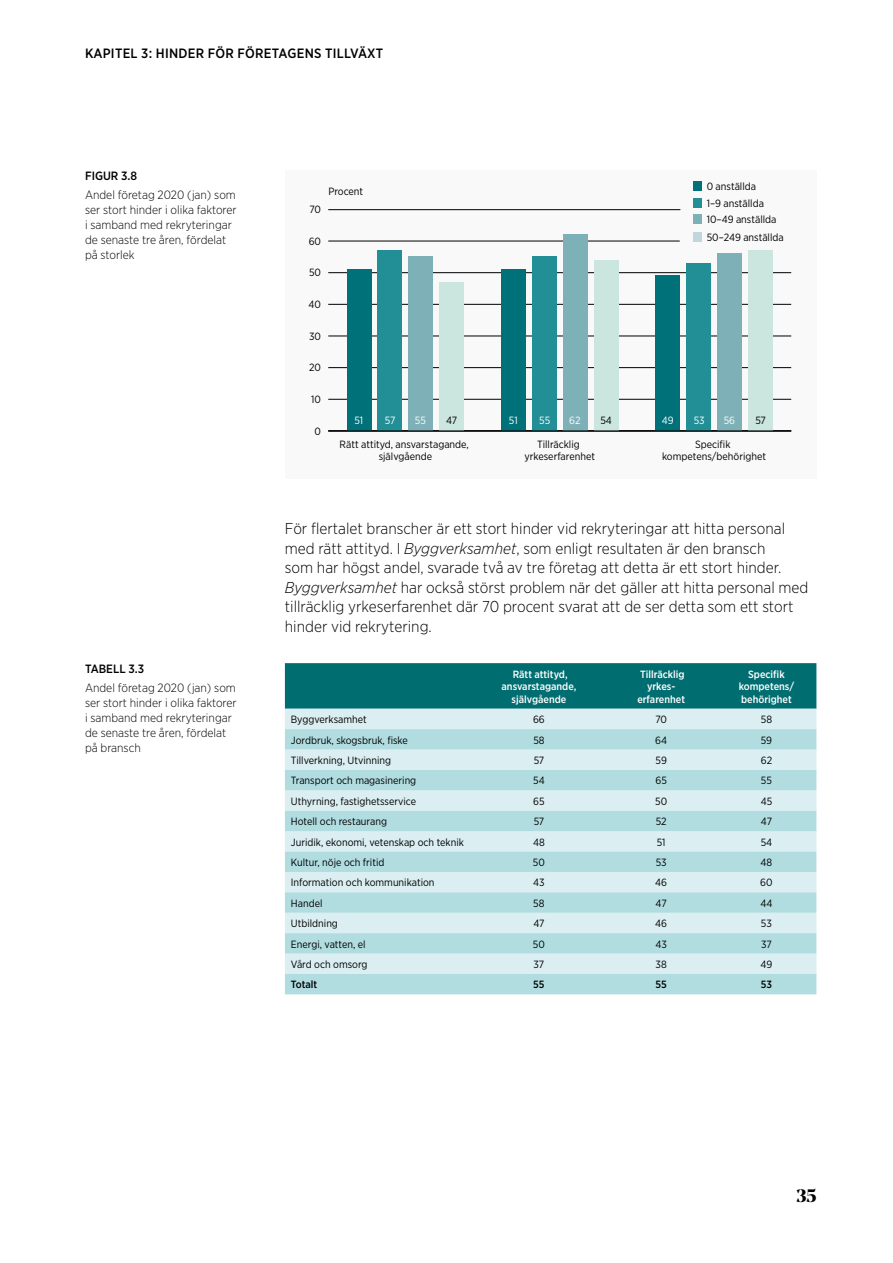
<style>
.page{position:relative;width:893px;height:1263px;background:#fff}
.page>*{position:absolute;margin:0;border:0;box-sizing:border-box;transform-origin:0 0}
.t1{font:700 18px "Noe Display";color:#000}
.t2{font:300 15.75px/19.5px "Gotham Narrow";color:#000}
.t3{font:500 13.5px "Gotham Narrow";letter-spacing:.02em;color:#000}
.Ruttext{font:300 12px/15px "Gotham Narrow";color:#000}
.Figurrubrik{font:500 12px "Gotham Narrow";color:#000}
.Tabelltext{font:10.5px/12px "Gotham Narrow";color:#000;text-align:center}
.Tabelltext-2{font:500 10.5px/12.6px "Gotham Narrow";color:#fff;text-align:center}
.t4{font:10.5px "Gotham Narrow";letter-spacing:-.005em;color:#fff}
.Tabelltext-3{font:500 10.5px "Gotham Narrow";color:#000}
.s1{font-style:italic}
</style>
<div class="page">
<div style="left:285px;top:170px;width:531px;height:309px;background:#f9f9f9"></div>
<hr style="left:328px;top:399px;width:463px;height:1px;background:#000">
<hr style="left:328px;top:367px;width:463px;height:1px;background:#000">
<hr style="left:328px;top:336px;width:463px;height:1px;background:#000">
<hr style="left:328px;top:304px;width:463px;height:1px;background:#000">
<hr style="left:328px;top:272px;width:463px;height:1px;background:#000">
<hr style="left:328px;top:241px;width:352px;height:1px;background:#000">
<div style="left:439px;top:282px;width:25px;height:149px;background:#cbe6df"></div>
<div style="left:594px;top:260px;width:24px;height:171px;background:#cbe6df"></div>
<div style="left:748px;top:250px;width:25px;height:181px;background:#cbe6df"></div>
<div style="left:408px;top:257px;width:25px;height:174px;background:#7db0b7"></div>
<div style="left:563px;top:235px;width:24px;height:196px;background:#7db0b7"></div>
<div style="left:717px;top:254px;width:25px;height:177px;background:#7db0b7"></div>
<div style="left:378px;top:250px;width:24px;height:181px;background:#228e96"></div>
<div style="left:532px;top:257px;width:25px;height:174px;background:#228e96"></div>
<div style="left:686px;top:263px;width:25px;height:168px;background:#228e96"></div>
<div style="left:347px;top:269px;width:24px;height:162px;background:#007179"></div>
<div style="left:501px;top:269px;width:25px;height:162px;background:#007179"></div>
<div style="left:655px;top:276px;width:25px;height:155px;background:#007179"></div>
<div style="left:693px;top:182px;width:9px;height:9px;background:#007179"></div>
<div style="left:693px;top:198px;width:9px;height:9px;background:#228e96"></div>
<div style="left:693px;top:214px;width:9px;height:9px;background:#7db0b7"></div>
<div style="left:693px;top:232px;width:9px;height:9px;background:#c0d7db"></div>
<hr style="left:328px;top:430px;width:463px;height:1px;background:#000">
<hr style="left:328px;top:209px;width:352px;height:1px;background:#000">
<div style="left:285px;top:663px;width:531px;height:46px;background:#006d71"></div>
<div style="left:285px;top:709px;width:531px;height:20px;background:#dbeef1"></div>
<svg style="left:285px;top:729px;width:531px;height:265px;background:#c4e4e8"></svg>
<p class="t3" style="left:85px;top:44px;width:300px">KAPITEL 3: HINDER FÖR FÖRETAGENS TILLVÄXT</p>
<p class="Figurrubrik" style="left:85px;top:168px;width:54px">FIGUR 3.8</p>
<p class="Ruttext" style="left:85px;top:187px;width:153px">Andel företag 2020 (jan) som ser stort hinder i olika faktorer i samband med rekryteringar de senaste tre åren, fördelat på storlek</p>
<p class="Tabelltext" style="left:309px;top:203px;width:13px">70</p>
<p class="Tabelltext" style="left:328px;top:185px;width:36px">Procent</p>
<p class="Tabelltext" style="left:309px;top:235px;width:14px">60</p>
<p class="Tabelltext" style="left:309px;top:266px;width:14px">50</p>
<p class="Tabelltext" style="left:308px;top:298px;width:14px">40</p>
<p class="Tabelltext" style="left:309px;top:330px;width:13px">30</p>
<p class="Tabelltext" style="left:309px;top:361px;width:13px">20</p>
<p class="Tabelltext" style="left:311px;top:393px;width:11px">10</p>
<p class="Tabelltext" style="left:707px;top:178px;width:71px;line-height:16.4px;text-align:left">0 anställda<br>1–9 anställda<br>10–49 anställda</p>
<p class="Tabelltext" style="left:707px;top:231px;width:79px">50–249 anställda</p>
<p class="Tabelltext" style="left:315px;top:425px;width:8px">0</p>
<p class="t4" style="left:354px;top:414px;width:10px">51</p>
<p class="t4" style="left:385px;top:414px;width:12px">57</p>
<p class="t4" style="left:415px;top:414px;width:13px">55</p>
<p class="Tabelltext" style="left:446px;top:415px;width:13px">47</p>
<p class="t4" style="left:509px;top:414px;width:10px">51</p>
<p class="t4" style="left:539px;top:414px;width:13px">55</p>
<p class="t4" style="left:569px;top:414px;width:13px">62</p>
<p class="Tabelltext" style="left:600px;top:415px;width:13px">54</p>
<p class="t4" style="left:662px;top:414px;width:13px">49</p>
<p class="t4" style="left:694px;top:414px;width:12px">53</p>
<p class="t4" style="left:724px;top:414px;width:13px">56</p>
<p class="Tabelltext" style="left:755px;top:415px;width:12px">57</p>
<p class="Tabelltext" style="left:340px;top:438px;width:131px">Rätt attityd, ansvarstagande, självgående</p>
<p class="Tabelltext" style="left:524px;top:438px;width:72px">Tillräcklig yrkeserfarenhet</p>
<p class="Tabelltext" style="left:662px;top:438px;width:106px">Specifik kompetens/behörighet</p>
<p class="Figurrubrik" style="left:85px;top:661px;width:61px">TABELL 3.3</p>
<p class="Ruttext" style="left:85px;top:680px;width:153px">Andel företag 2020 (jan) som ser stort hinder i olika faktorer i samband med rekryteringar de senaste tre åren, fördelat på bransch</p>
<p class="t2" style="left:285px;top:518px;width:525px">För flertalet branscher är ett stort hinder vid rekryteringar att hitta personal med rätt attityd. I <span class="s1">Byggverksamhet</span>, som enligt resultaten är den bransch<br>som har högst andel, svarade två av tre företag att detta är ett stort hinder.<br><span class="s1">Byggverksamhet</span> har också störst problem när det gäller att hitta personal med tillräcklig yrkeserfarenhet där 70 procent svarat att de ser detta som ett stort hinder vid rekrytering.</p>
<p class="Tabelltext-2" style="left:502px;top:667px;width:76px">Rätt attityd, ansvarstagande, självgående</p>
<p class="Tabelltext-2" style="left:640px;top:667px;width:46px">Tillräcklig yrkes-</p>
<p class="Tabelltext-2" style="left:637px;top:693px;width:49px">erfarenhet</p>
<p class="Tabelltext-2" style="left:748px;top:667px;width:38px">Specifik</p>
<p class="Tabelltext-2" style="left:739px;top:680px;width:57px;text-align:left">kompetens/ behörighet</p>
<p class="Tabelltext" style="left:291px;top:713px;width:77px">Byggverksamhet</p>
<p class="Tabelltext" style="left:533px;top:713px;width:13px">66</p>
<p class="Tabelltext" style="left:655px;top:713px;width:13px">70</p>
<p class="Tabelltext" style="left:761px;top:713px;width:13px">58</p>
<p class="Tabelltext" style="left:291px;top:734px;width:119px">Jordbruk, skogsbruk, fiske</p>
<p class="Tabelltext" style="left:533px;top:734px;width:13px">58</p>
<p class="Tabelltext" style="left:655px;top:734px;width:13px">64</p>
<p class="Tabelltext" style="left:761px;top:734px;width:13px">59</p>
<p class="Tabelltext" style="left:291px;top:754px;width:102px">Tillverkning, Utvinning</p>
<p class="Tabelltext" style="left:534px;top:754px;width:12px">57</p>
<p class="Tabelltext" style="left:655px;top:754px;width:13px">59</p>
<p class="Tabelltext" style="left:761px;top:754px;width:13px">62</p>
<p class="Tabelltext" style="left:291px;top:774px;width:127px">Transport och magasinering</p>
<p class="Tabelltext" style="left:533px;top:774px;width:13px">54</p>
<p class="Tabelltext" style="left:655px;top:774px;width:13px">65</p>
<p class="Tabelltext" style="left:761px;top:774px;width:13px">55</p>
<p class="Tabelltext" style="left:291px;top:795px;width:127px">Uthyrning, fastighetsservice</p>
<p class="Tabelltext" style="left:533px;top:795px;width:13px">65</p>
<p class="Tabelltext" style="left:655px;top:795px;width:14px">50</p>
<p class="Tabelltext" style="left:761px;top:795px;width:13px">45</p>
<p class="Tabelltext" style="left:291px;top:815px;width:98px">Hotell och restaurang</p>
<p class="Tabelltext" style="left:534px;top:815px;width:12px">57</p>
<p class="Tabelltext" style="left:656px;top:815px;width:12px">52</p>
<p class="Tabelltext" style="left:761px;top:815px;width:13px">47</p>
<p class="Tabelltext" style="left:291px;top:836px;width:175px">Juridik, ekonomi, vetenskap och teknik</p>
<p class="Tabelltext" style="left:533px;top:836px;width:13px">48</p>
<p class="Tabelltext" style="left:657px;top:836px;width:10px">51</p>
<p class="Tabelltext" style="left:761px;top:836px;width:13px">54</p>
<p class="Tabelltext" style="left:291px;top:856px;width:95px">Kultur, nöje och fritid</p>
<p class="Tabelltext" style="left:533px;top:856px;width:14px">50</p>
<p class="Tabelltext" style="left:656px;top:856px;width:12px">53</p>
<p class="Tabelltext" style="left:761px;top:856px;width:13px">48</p>
<p class="Tabelltext" style="left:291px;top:876px;width:145px">Information och kommunikation</p>
<p class="Tabelltext" style="left:533px;top:876px;width:13px">43</p>
<p class="Tabelltext" style="left:655px;top:876px;width:13px">46</p>
<p class="Tabelltext" style="left:760px;top:876px;width:14px">60</p>
<p class="Tabelltext" style="left:291px;top:897px;width:33px">Handel</p>
<p class="Tabelltext" style="left:533px;top:897px;width:13px">58</p>
<p class="Tabelltext" style="left:656px;top:897px;width:13px">47</p>
<p class="Tabelltext" style="left:760px;top:897px;width:14px">44</p>
<p class="Tabelltext" style="left:291px;top:917px;width:49px">Utbildning</p>
<p class="Tabelltext" style="left:533px;top:917px;width:13px">47</p>
<p class="Tabelltext" style="left:655px;top:917px;width:13px">46</p>
<p class="Tabelltext" style="left:761px;top:917px;width:12px">53</p>
<p class="Tabelltext" style="left:291px;top:938px;width:76px">Energi, vatten, el</p>
<p class="Tabelltext" style="left:533px;top:938px;width:14px">50</p>
<p class="Tabelltext" style="left:655px;top:938px;width:13px">43</p>
<p class="Tabelltext" style="left:761px;top:938px;width:12px">37</p>
<p class="Tabelltext" style="left:291px;top:958px;width:78px">Vård och omsorg</p>
<p class="Tabelltext" style="left:534px;top:958px;width:12px">37</p>
<p class="Tabelltext" style="left:656px;top:958px;width:13px">38</p>
<p class="Tabelltext" style="left:760px;top:958px;width:13px">49</p>
<p class="Tabelltext-3" style="left:291px;top:978px;width:28px">Totalt</p>
<p class="Tabelltext-3" style="left:533px;top:978px;width:13px">55</p>
<p class="Tabelltext-3" style="left:655px;top:978px;width:13px">55</p>
<p class="Tabelltext-3" style="left:761px;top:978px;width:13px">53</p>
<h1 class="t1" style="left:796px;top:1184px;width:21px">35</h1>
</div>
